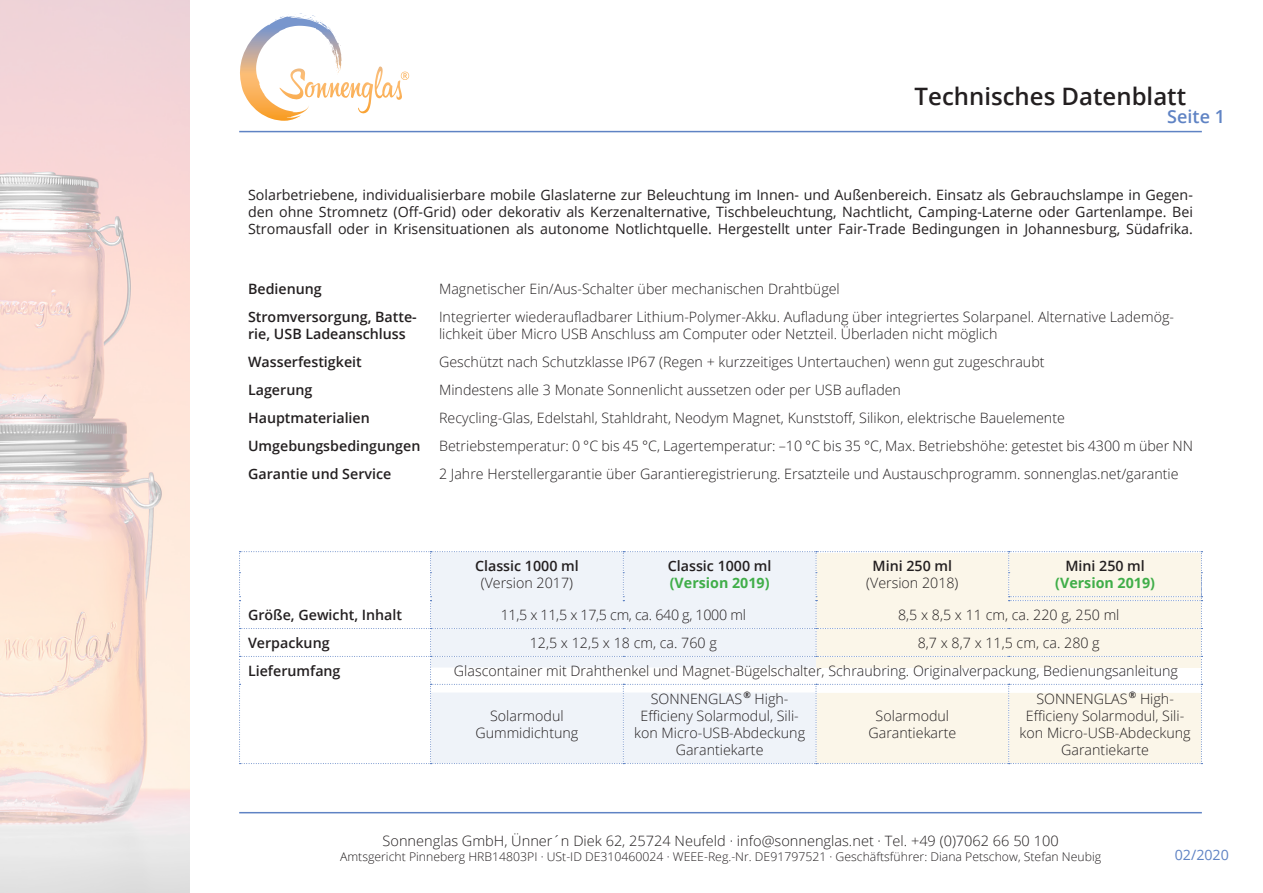
<style>
.page{position:relative;width:1263px;height:893px;background:#fff}
.page>*{position:absolute;margin:0;border:0;box-sizing:border-box;transform-origin:0 0}
.t1{font:600 24px "Open Sans";color:#231f20}
.t2{font:600 18px "Open Sans";color:#5f83c4}
.t3{font:300 14.25px/17.1px "Open Sans";color:#231f20;text-align:center}
.t4{font:14.25px/17.1px "Open Sans";color:#231f20;text-align:justify}
.t5{font:600 14.25px/17.1px "Open Sans";color:#231f20}
.t6{font:300 14.25px "Open Sans";letter-spacing:-.02em;color:#231f20}
.t7{font:700 14.25px "Open Sans";color:#40ae49}
.t8{font:14.25px "Open Sans";color:#5f83c4}
.t9{font:300 12px "Open Sans";color:#231f20}
</style>
<div class="page">
<svg style="left:240px;top:15px;width:169px;height:106px"></svg>
<svg style="left:239px;top:551px;width:963px;height:213px"></svg>
<img style="left:0;top:0;width:190px;height:893px">
<hr style="left:239px;top:131px;width:963px;height:1px;background:#5f83c4">
<hr style="left:239px;top:812px;width:963px;height:1px;background:#5f83c4">
<h1 class="t1" style="left:914px;top:80px;width:273px">Technisches Datenblatt</h1>
<p class="t2" style="left:1167px;top:104px;width:59px">Seite 1</p>
<p class="t4" style="left:248px;top:186px;width:946px">Solarbetriebene, individualisierbare mobile Glaslaterne zur Beleuchtung im Innen- und Außenbereich. Einsatz als Gebrauchslampe in Gegen&shy;den ohne Stromnetz (Off-Grid) oder dekorativ als Kerzenalternative, Tischbeleuchtung, Nachtlicht, Camping-Laterne oder Gartenlampe. Bei Stromausfall oder in Krisensituationen als autonome Notlichtquelle. Hergestellt unter Fair-Trade Bedingungen in Johannesburg, Südafrika.</p>
<p class="t5" style="left:248px;top:280px;width:75px">Bedienung</p>
<p class="t3" style="left:439px;top:280px;width:402px">Magnetischer Ein/Aus-Schalter über mechanischen Drahtbügel</p>
<p class="t5" style="left:248px;top:308px;width:170px">Stromversorgung, Batte&shy;rie, USB Ladeanschluss</p>
<p class="t3" style="left:439px;top:308px;width:736px;text-align:left">Integrierter wiederaufladbarer Lithium-Polymer-Akku. Aufladung über integriertes Solarpanel. Alternative Lademög&shy;lichkeit über Micro USB Anschluss am Computer oder Netzteil. Überladen nicht möglich</p>
<p class="t5" style="left:248px;top:353px;width:115px">Wasserfestigkeit</p>
<p class="t3" style="left:439px;top:353px;width:607px">Geschützt nach Schutzklasse IP67 (Regen + kurzzeitiges Untertauchen) wenn gut zugeschraubt</p>
<p class="t5" style="left:248px;top:381px;width:66px">Lagerung</p>
<p class="t3" style="left:439px;top:381px;width:463px">Mindestens alle 3 Monate Sonnenlicht aussetzen oder per USB aufladen</p>
<p class="t5" style="left:248px;top:409px;width:123px">Hauptmaterialien</p>
<p class="t3" style="left:439px;top:409px;width:627px">Recycling-Glas, Edelstahl, Stahldraht, Neodym Magnet, Kunststoff, Silikon, elektrische Bauelemente</p>
<p class="t5" style="left:248px;top:437px;width:174px">Umgebungsbedingungen</p>
<p class="t3" style="left:439px;top:437px;width:755px">Betriebstemperatur: 0 °C bis 45 °C, Lagertemperatur: –10 °C bis 35 °C, Max. Betriebshöhe: getestet bis 4300 m über NN</p>
<p class="t5" style="left:248px;top:465px;width:145px">Garantie und Service</p>
<p class="t3" style="left:439px;top:465px;width:741px">2 Jahre Herstellergarantie über Garantieregistrierung. Ersatzteile und Austauschprogramm. sonnenglas.net/garantie</p>
<p class="t5" style="left:475px;top:557px;width:105px">Classic 1000 ml</p>
<p class="t3" style="left:481px;top:574px;width:94px">(Version 2017)</p>
<p class="t5" style="left:668px;top:557px;width:105px">Classic 1000 ml</p>
<p class="t7" style="left:670px;top:573px;width:101px">(Version 2019)</p>
<p class="t5" style="left:873px;top:557px;width:81px">Mini 250 ml</p>
<p class="t3" style="left:866px;top:574px;width:94px">(Version 2018)</p>
<p class="t5" style="left:1065px;top:557px;width:81px">Mini 250 ml</p>
<p class="t7" style="left:1055px;top:573px;width:101px">(Version 2019)</p>
<p class="t5" style="left:248px;top:606px;width:156px">Größe, Gewicht, Inhalt</p>
<p class="t6" style="left:501px;top:605px;width:247px">11,5 x 11,5 x 17,5 cm, ca. 640 g, 1000 ml</p>
<p class="t3" style="left:898px;top:606px;width:223px">8,5 x 8,5 x 11 cm, ca. 220 g, 250 ml</p>
<p class="t5" style="left:248px;top:634px;width:83px">Verpackung</p>
<p class="t3" style="left:530px;top:634px;width:189px">12,5 x 12,5 x 18 cm, ca. 760 g</p>
<p class="t3" style="left:918px;top:634px;width:183px">8,7 x 8,7 x 11,5 cm, ca. 280 g</p>
<p class="t5" style="left:248px;top:662px;width:94px">Lieferumfang</p>
<p class="t3" style="left:454px;top:662px;width:725px">Glascontainer mit Drahthenkel und Magnet-Bügelschalter, Schraubring. Originalverpackung, Bedienungsanleitung</p>
<p class="t3" style="left:475px;top:707px;width:105px">Solarmodul<br>Gummidichtung</p>
<p class="t3" style="left:634px;top:690px;width:172px">SONNENGLAS<sup>®</sup> High-<br>Efficieny Solarmodul, Sili&shy;kon Micro-USB-Abdeckung<br>Garantiekarte</p>
<p class="t3" style="left:1020px;top:690px;width:172px">SONNENGLAS<sup>®</sup> High-<br>Efficieny Solarmodul, Sili&shy;kon Micro-USB-Abdeckung<br>Garantiekarte</p>
<p class="t3" style="left:868px;top:707px;width:89px">Solarmodul<br>Garantiekarte</p>
<p class="t3" style="left:383px;top:832px;width:677px">Sonnenglas GmbH, Ünner´n Diek 62, 25724 Neufeld · info@sonnenglas.net · Tel. +49 (0)7062 66 50 100</p>
<p class="t9" style="left:340px;top:848px;width:763px">Amtsgericht Pinneberg HRB14803PI · USt-ID DE310460024 · WEEE-Reg.-Nr. DE91797521 · Geschäftsführer: Diana Petschow, Stefan Neubig</p>
<p class="t8" style="left:1175px;top:845px;width:56px">02/2020</p>
</div>
